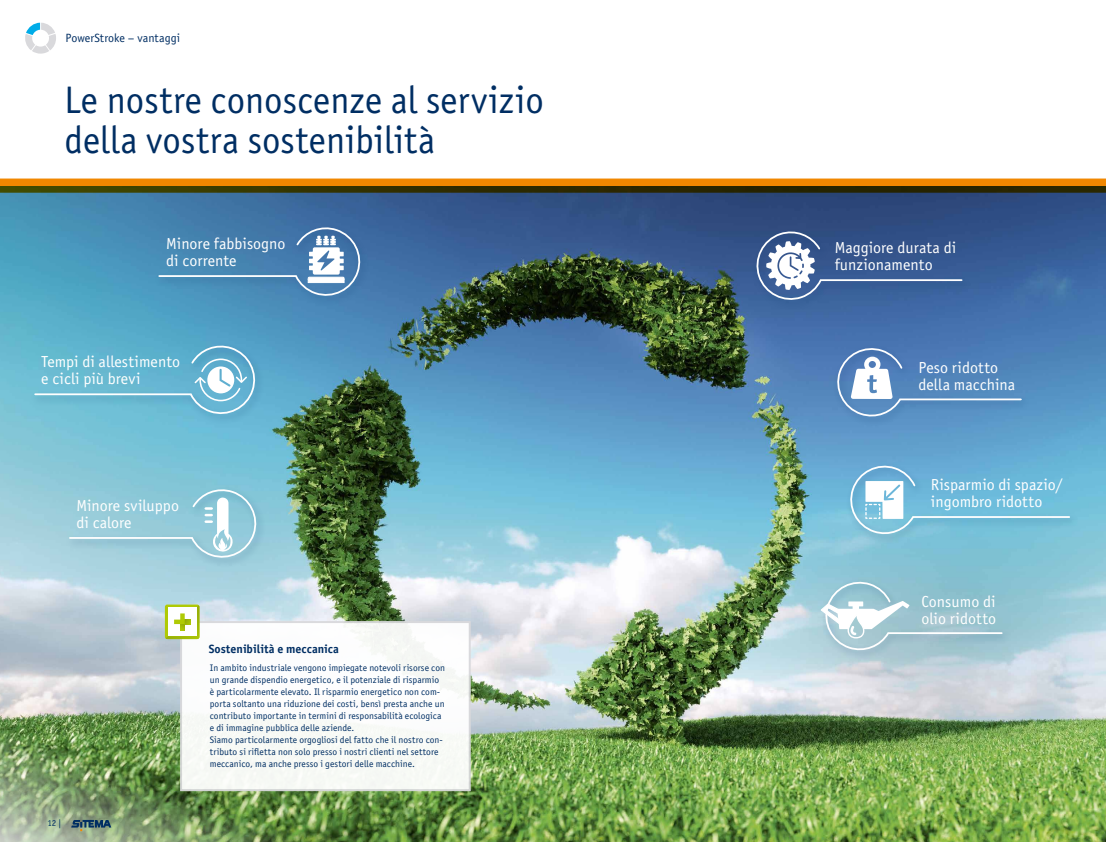
<style>
.page{position:relative;width:1106px;height:842px;background:#fff}
.page>*{position:absolute;margin:0;border:0;box-sizing:border-box;transform-origin:0 0}
.t1{font:38.5px/40px "Officina Sans Book ITC";color:#002e63;scale:.96 1}
.t2{font:16px/17px "Officina Sans Book ITC";color:#fff}
.t3{font:12px "Officina Sans Bold ITC";color:#002e63}
.t4{font:12px "Officina Sans Book ITC";color:#002e63}
.t5{font:9.5px/12px "Officina Sans Book ITC";color:#002e63}
.t6{font:9px "Officina Sans Book ITC";color:#002e63}
</style>
<div class="page">
<img style="left:0;top:193px;width:1106px;height:649px">
<svg style="left:0;top:179px;width:1106px;height:14px;background:#905b02"></svg>
<img style="left:0;top:663px;width:297px;height:179px">
<svg style="left:25px;top:23px;width:31px;height:31px"></svg>
<div style="left:154px;top:224px;width:216px;height:83px;background:#002e63;opacity:.25"></div>
<svg style="left:157px;top:225px;width:206px;height:74px;background:#588eb8"></svg>
<div style="left:751px;top:228px;width:221px;height:83px;background:#002e63;opacity:.25"></div>
<svg style="left:753px;top:229px;width:210px;height:74px;background:#4f6d9e"></svg>
<div style="left:820px;top:578px;width:192px;height:83px;background:#002e63;opacity:.25"></div>
<svg style="left:820px;top:579px;width:183px;height:74px;background:#a5cad5"></svg>
<div style="left:65px;top:486px;width:201px;height:83px;background:#002e63;opacity:.25"></div>
<svg style="left:68px;top:487px;width:191px;height:74px;background:#9bcddb"></svg>
<div style="left:30px;top:342px;width:235px;height:83px;background:#002e63;opacity:.25"></div>
<svg style="left:33px;top:343px;width:225px;height:74px;background:#70bad3"></svg>
<div style="left:845px;top:462px;width:234px;height:83px;background:#002e63;opacity:.25"></div>
<svg style="left:847px;top:463px;width:224px;height:73px;background:#7ec0dc"></svg>
<div style="left:832px;top:345px;width:199px;height:83px;background:#002e63;opacity:.25"></div>
<svg style="left:834px;top:345px;width:188px;height:74px;background:#6592c3"></svg>
<svg style="left:71px;top:820px;width:56px;height:11px"></svg>
<div style="left:180px;top:621px;width:291px;height:170px;background:#fff;border:2px solid #d9d9dc"></div>
<svg style="left:165px;top:605px;width:34px;height:34px"></svg>
<p class="t4" style="left:65px;top:30px;width:116px">PowerStroke – vantaggi</p>
<h1 class="t1" style="left:65px;top:78px;width:501px">Le nostre conoscenze al servizio della vostra sostenibilità</h1>
<h2 class="t2" style="left:166px;top:234px;width:121px">Minore fabbisogno di corrente</h2>
<h2 class="t2" style="left:41px;top:352px;width:140px">Tempi di allestimento e cicli più brevi</h2>
<h2 class="t2" style="left:834px;top:238px;width:123px">Maggiore durata di funzionamento</h2>
<h2 class="t2" style="left:918px;top:358px;width:98px">Peso ridotto della macchina</h2>
<h2 class="t2" style="left:931px;top:476px;width:134px">Risparmio di spazio/</h2>
<h2 class="t2" style="left:76px;top:496px;width:104px">Minore sviluppo</h2>
<h2 class="t2" style="left:931px;top:493px;width:113px">ingombro ridotto</h2>
<h2 class="t2" style="left:76px;top:513px;width:57px">di calore</h2>
<p class="t6" style="left:47px;top:817px;width:15px">12 |</p>
<p class="t3" style="left:209px;top:641px;width:132px">Sostenibilità e meccanica</p>
<p class="t5" style="left:210px;top:661px;width:237px">In ambito industriale vengono impiegate notevoli risorse con un grande dispendio energetico, e il potenziale di risparmio è particolarmente elevato. Il risparmio energetico non com&shy;porta soltanto una riduzione dei costi, bensì presta anche un contributo importante in termini di responsabilità ecologica e di immagine pubblica delle aziende.<br>Siamo particolarmente orgogliosi del fatto che il nostro con&shy;tributo si rifletta non solo presso i nostri clienti nel settore meccanico, ma anche presso i gestori delle macchine.</p>
<h2 class="t2" style="left:921px;top:593px;width:76px">Consumo di olio ridotto</h2>
</div>
